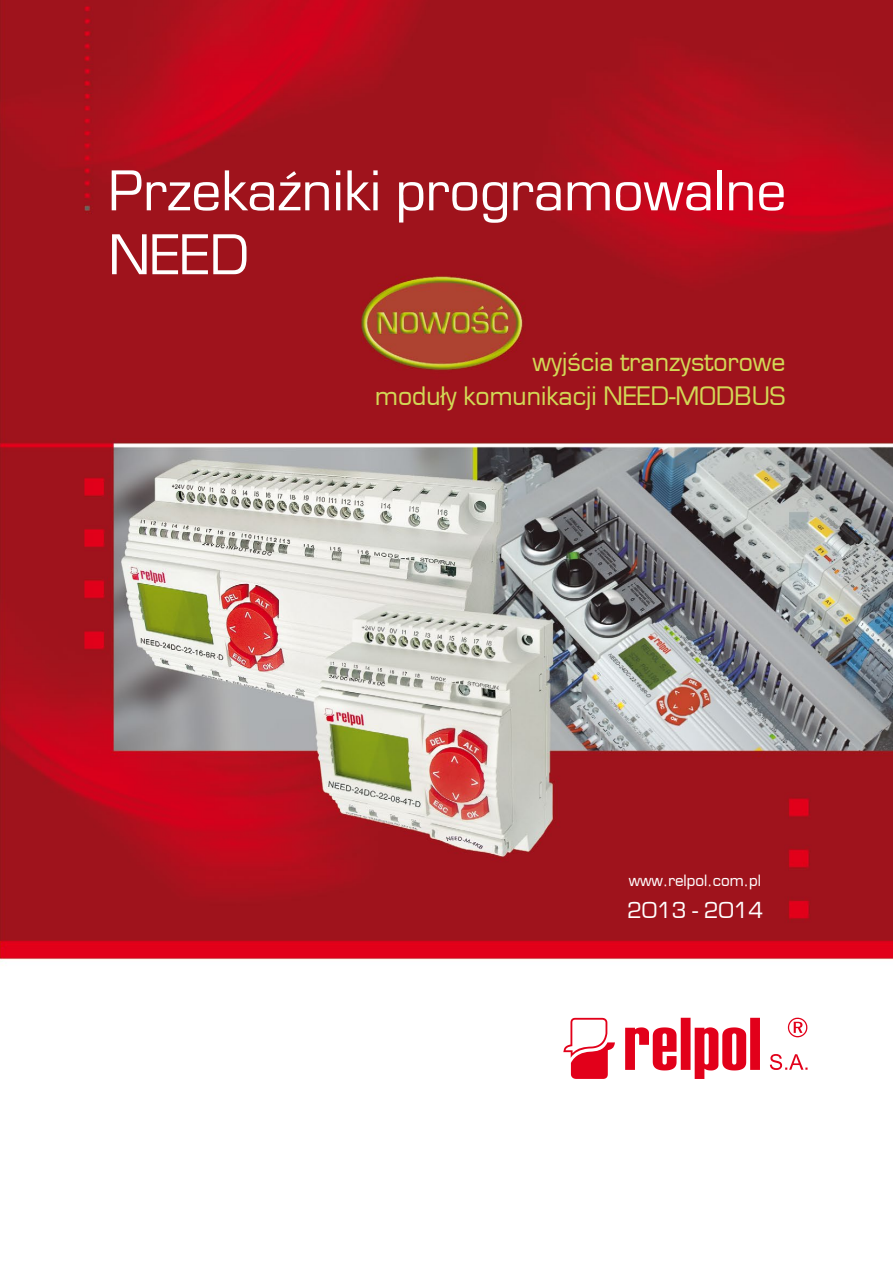
<style>
.page{position:relative;width:893px;height:1263px;background:#fff}
.page>*{position:absolute;margin:0;border:0;box-sizing:border-box;transform-origin:0 0}
.t1{font:53.25px/63.9px "Euromode";color:#fff}
.t2{font:24.9px "Euromode";color:#d2d856}
.t3{font:21.6px "Euromode";color:#fff}
.t4{font:15.15px "Euromode";color:#fff}
</style>
<div class="page">
<img style="left:0;top:0;width:893px;height:1070px">
<svg style="left:563px;top:1018px;width:244px;height:61px"></svg>
<p class="t1" style="left:109px;top:159px;width:679px">Przekaźniki programowalne<br>NEED</p>
<p class="t2" style="left:533px;top:347px;width:254px">wyjścia tranzystorowe</p>
<p class="t2" style="left:375px;top:381px;width:412px">moduły komunikacji NEED-MODBUS</p>
<p class="t4" style="left:629px;top:871px;width:134px">www.relpol.com.pl</p>
<p class="t3" style="left:627px;top:897px;width:138px">2013 - 2014</p>
</div>
